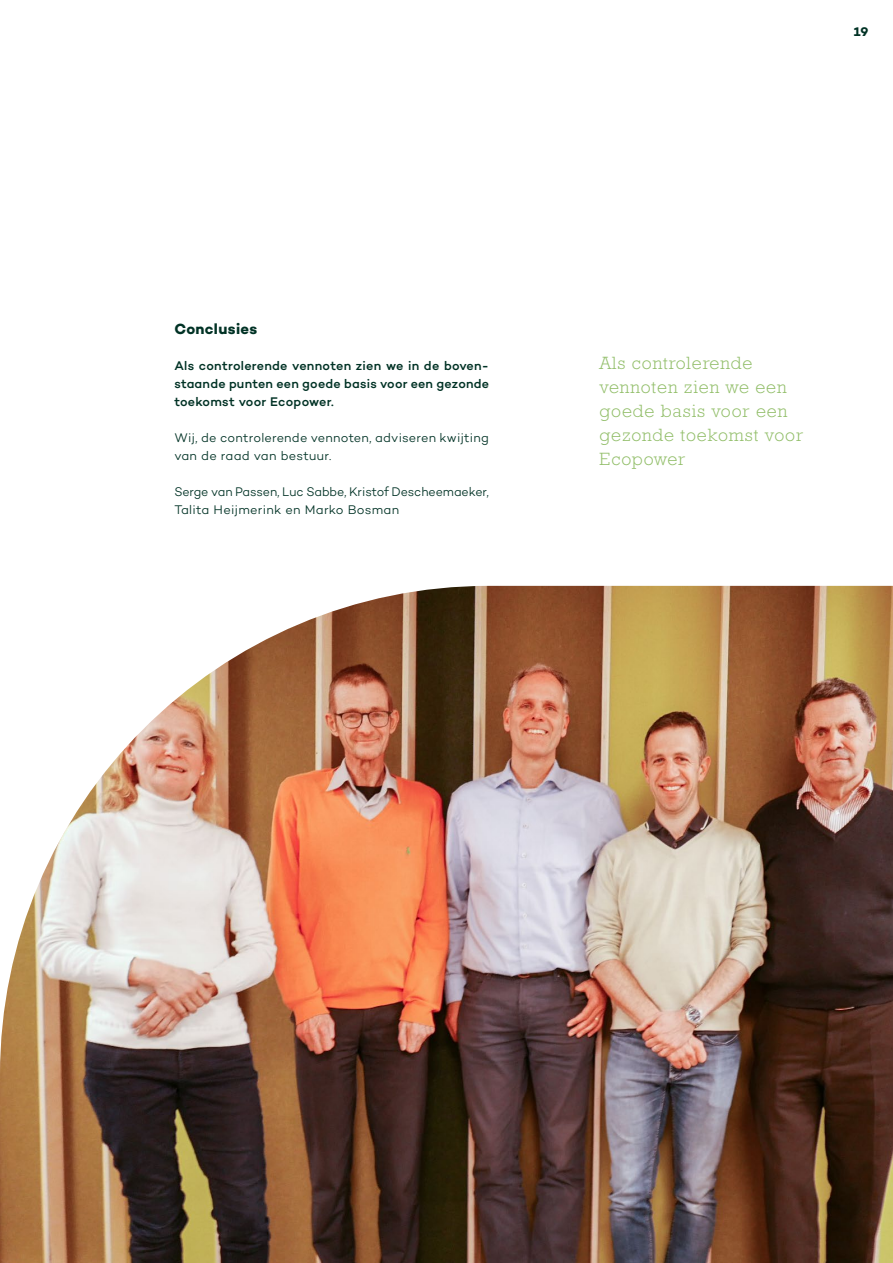
<style>
.page{position:relative;width:893px;height:1263px;background:#fff}
.page>*{position:absolute;margin:0;border:0;box-sizing:border-box;transform-origin:0 0}
.Streamer{font:300 18px/24px "Rockwell Std";letter-spacing:.05em;color:#90bd67}
.Tussentitel_2{font:700 15px "Campton";letter-spacing:.02em;color:#003225}
.Bodytekst{font:300 12.75px/18px "Campton";letter-spacing:.01em;color:#003225}
.Bodytekst-2{font:500 12.75px/18px "Campton";letter-spacing:.015em;color:#003225;text-align:justify}
.t1{font:700 12.75px "Campton";color:#003225}
</style>
<div class="page">
<img style="left:0;top:586px;width:893px;height:677px">
<p class="t1" style="left:854px;top:24px;width:16px">19</p>
<p class="Tussentitel_2" style="left:174px;top:319px;width:84px">Conclusies</p>
<p class="Bodytekst-2" style="left:174px;top:356px;width:316px">Als controlerende vennoten zien we in de boven&shy;staande punten een goede basis voor een gezonde toekomst voor Ecopower.</p>
<p class="Bodytekst" style="left:174px;top:428px;width:316px">Wij, de controlerende vennoten, adviseren kwijting van de raad van bestuur.</p>
<p class="Bodytekst" style="left:174px;top:482px;width:316px">Serge van Passen, Luc Sabbe, Kristof Descheemaeker,<br>Talita Heijmerink en Marko Bosman</p>
<p class="Streamer" style="left:600px;top:351px;width:205px">Als controlerende vennoten zien we een goede basis voor een gezonde toekomst voor<br>Ecopower</p>
</div>
